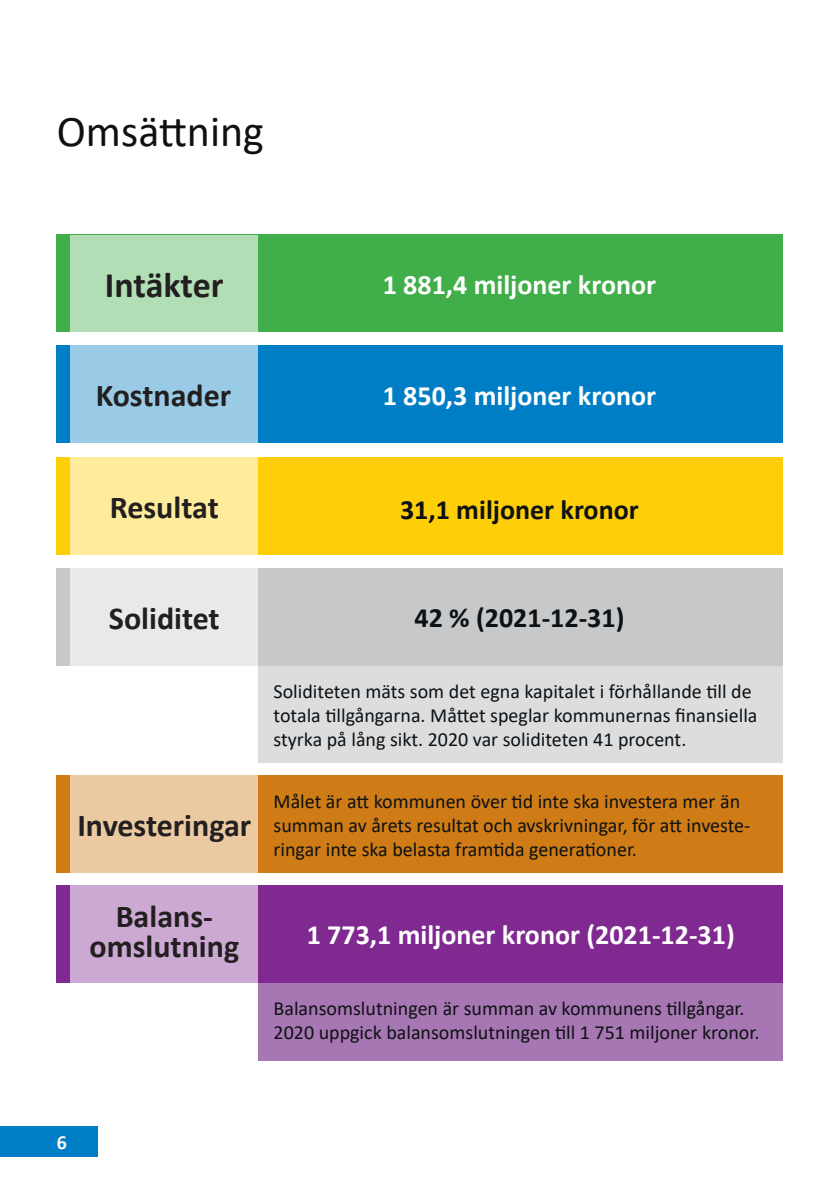
<style>
.page{position:relative;width:840px;height:1191px;background:#fff}
.page>*{position:absolute;margin:0;border:0;box-sizing:border-box;transform-origin:0 0}
.t1{font:44px "Calibri";color:#0e1113}
.t2{font:700 36px "Calibri";letter-spacing:-.005em;color:#231f20}
.t3{font:700 32px/30px "Calibri";color:#231f20;text-align:center}
.t4{font:700 28px "Calibri";color:#fff}
.t5{font:700 28px "Calibri";color:#0e1113}
.t6{font:20px/24px "Calibri";color:#0e1113}
.t7{font:700 20px "Calibri";color:#fff}
</style>
<div class="page">
<div style="left:258px;top:665px;width:524px;height:98px;background:#dcdddf"></div>
<div style="left:57px;top:234px;width:725px;height:98px;background:#40ae49"></div>
<div style="left:57px;top:345px;width:725px;height:98px;background:#007ec5"></div>
<div style="left:57px;top:456px;width:725px;height:98px;background:#fece08"></div>
<div style="left:57px;top:775px;width:725px;height:98px;background:#cf7c17"></div>
<div style="left:57px;top:567px;width:725px;height:98px;background:#c7c8ca"></div>
<div style="left:258px;top:982px;width:524px;height:78px;background:#a677b3"></div>
<div style="left:57px;top:884px;width:725px;height:98px;background:#802990"></div>
<svg style="left:70px;top:235px;width:188px;height:430px;background:#d0e2cd"></svg>
<svg style="left:70px;top:775px;width:188px;height:207px;background:#ddbdbd"></svg>
<div style="left:0;top:1126px;width:98px;height:31px;background:#007ec5"></div>
<h1 class="t1" style="left:57px;top:101px;width:209px">Omsättning</h1>
<h2 class="t2" style="left:105px;top:259px;width:120px">Intäkter</h2>
<h3 class="t4" style="left:382px;top:265px;width:275px">1 881,4 miljoner kronor</h3>
<h3 class="t3" style="left:96px;top:380px;width:137px">Kostnader</h3>
<h3 class="t4" style="left:382px;top:376px;width:275px">1 850,3 miljoner kronor</h3>
<h3 class="t3" style="left:110px;top:491px;width:110px">Resultat</h3>
<h3 class="t5" style="left:400px;top:489px;width:240px">31,1 miljoner kronor</h3>
<h3 class="t3" style="left:109px;top:602px;width:112px">Soliditet</h3>
<h3 class="t3" style="left:77px;top:810px;width:175px">Investeringar</h3>
<h3 class="t3" style="left:89px;top:900px;width:151px">Balans&shy;omslutning</h3>
<h3 class="t5" style="left:414px;top:598px;width:211px">42 % (2021-12-31)</h3>
<p class="t6" style="left:273px;top:678px;width:485px">Soliditeten mäts som det egna kapitalet i förhållande till de totala tillgångarna. Måttet speglar kommunernas finansiella styrka på lång sikt. 2020 var soliditeten 41 procent.</p>
<p class="t6" style="left:273px;top:788px;width:478px">Målet är att kommunen över tid inte ska investera mer än summan av årets resultat och avskrivningar, för att investe&shy;ringar inte ska belasta framtida generationer.</p>
<h3 class="t4" style="left:306px;top:915px;width:429px">1 773,1 miljoner kronor (2021-12-31)</h3>
<p class="t6" style="left:273px;top:996px;width:487px">Balansomslutningen är summan av kommunens tillgångar.<br>2020 uppgick balansomslutningen till 1 751 miljoner kronor.</p>
<p class="t7" style="left:57px;top:1128px;width:12px">6</p>
</div>
